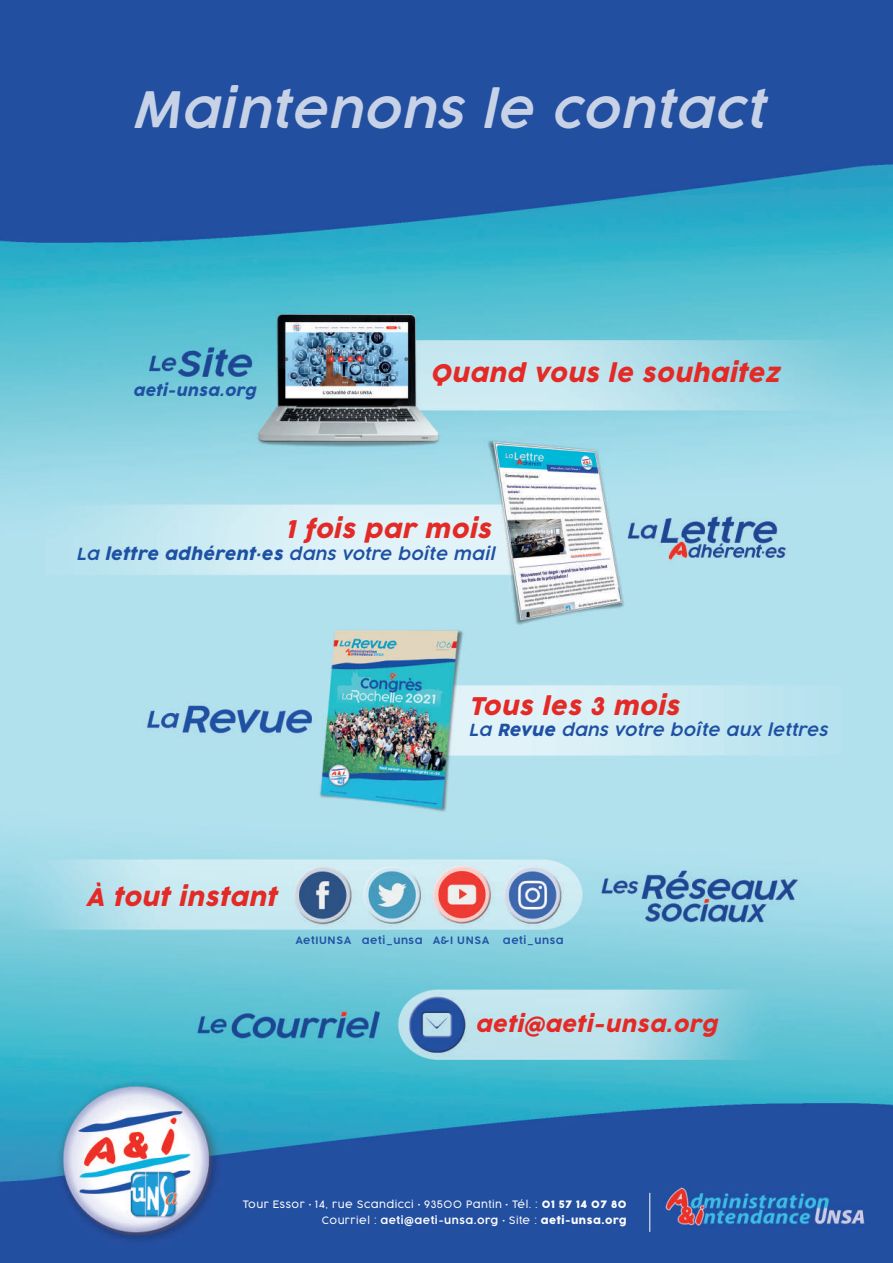
<style>
.page{position:relative;width:893px;height:1263px;background:#fff}
.page>*{position:absolute;margin:0;border:0;box-sizing:border-box;transform-origin:0 0}
.t1{font:italic 300 49.5px "Cocogoose Pro";letter-spacing:.025em;color:rgb(255 255 255/.75)}
.t2{font:italic 24px "Cocogoose Pro";letter-spacing:.025em;color:#e32a26}
.t3{font:italic 21px "Cocogoose Pro";letter-spacing:.025em;color:#e32a26}
.t4{font:italic 300 16.5px "Cocogoose Pro";letter-spacing:.025em;color:#1f51a3}
.t5{font:italic 15px "Cocogoose Pro";letter-spacing:.025em;color:#1f51a3}
.t6{font:300 10.5px/16.5px "Cocogoose Pro";letter-spacing:.05em;color:#fff;text-align:right}
.t7{font:300 10.5px "Cocogoose Pro";letter-spacing:.065em;color:#1f51a3}
.s1{font-weight:400}
.s2{font-style:inherit}
</style>
<div class="page">
<img style="left:0;top:0;width:893px;height:1263px">
<hr style="left:649px;top:1193px;width:1px;height:39px;background:#fff">
<h1 class="t1" style="left:132px;top:87px;width:633px">Maintenons le contact</h1>
<h3 class="t5" style="left:133px;top:384px;width:125px">aeti-unsa.org</h3>
<h2 class="t2" style="left:430px;top:363px;width:350px">Quand vous le souhaitez</h2>
<h2 class="t2" style="left:286px;top:518px;width:206px">1 fois par mois</h2>
<h3 class="t4" style="left:76px;top:546px;width:420px">La <span class="s1">lettre adhérent·es</span> dans votre boîte mail</h3>
<h2 class="t2" style="left:468px;top:695px;width:212px">Tous les 3 mois</h2>
<h3 class="t4" style="left:468px;top:723px;width:361px">La <span class="s1">Revue</span> dans votre boîte aux lettres</h3>
<h2 class="t2" style="left:86px;top:886px;width:192px">À tout instant</h2>
<p class="t7" style="left:296px;top:936px;width:57px">AetIUNSA</p>
<p class="t7" style="left:362px;top:936px;width:62px">aeti_unsa</p>
<p class="t7" style="left:503px;top:936px;width:62px">aeti_unsa</p>
<p class="t7" style="left:433px;top:936px;width:58px">A&amp;I UNSA</p>
<h3 class="t3" style="left:475px;top:1015px;width:243px">aeti@aeti-unsa.org</h3>
<p class="t6" style="left:243px;top:1196px;width:385px">Tour Essor <span class="s1">•</span> 14, rue Scandicci <span class="s1">•</span> 93500 Pantin <span class="s1">•</span> Tél. : <span class="s1">01 57 14 07 80<br></span>Courriel : <span class="s2">aeti@aeti-unsa.org</span> <span class="s1">•</span> Site : <span class="s1">aeti-unsa.org</span></p>
</div>
